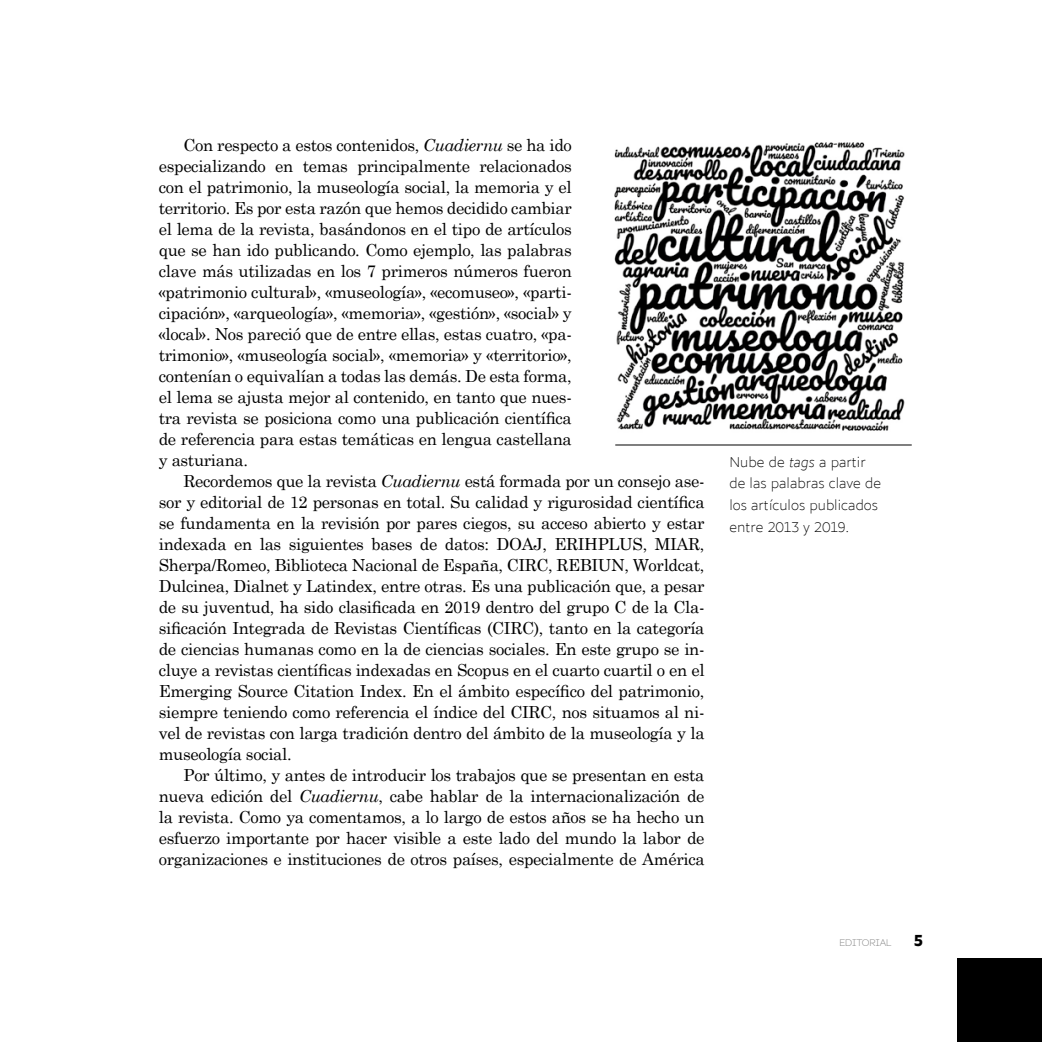
<style>
.page{position:relative;width:1042px;height:1042px;background:#fff}
.page>*{position:absolute;margin:0;border:0;box-sizing:border-box;transform-origin:0 0}
.t1{font:16.62px/21px "Century Schoolbook";letter-spacing:-.02em;color:#000;text-align:justify}
.t2{font:700 15.75px "Marcher Alt";color:#000}
.t3{font:100 14px/21.9px "Marcher Alt";color:#000}
.t4{font:300 9.8px "Bilbao";letter-spacing:-.015em;color:#878787}
.s1{font-style:italic}
</style>
<div class="page">
<div style="left:957px;top:959px;width:85px;height:83px;background:#000"></div>
<img style="left:614px;top:142px;width:291px;height:289px">
<hr style="left:615px;top:445px;width:297px;height:1px;background:#000">
<p class="t1" style="left:159px;top:133px;width:415px;text-indent:25px">Con respecto a estos contenidos, <span class="s1">Cuadiernu</span> se ha ido especializando en temas principalmente relacionados con el patrimonio, la museología social, la memoria y el territorio. Es por esta razón que hemos decidido cambiar el lema de la revista, basándonos en el tipo de artículos que se han ido publicando. Como ejemplo, las palabras clave más utilizadas en los 7 primeros números fueron «patrimonio cultural», «museología», «ecomuseo», «parti&shy;cipación», «arqueología», «memoria», «gestión», «social» y «local». Nos pareció que de entre ellas, estas cuatro, «pa&shy;trimonio», «museología social», «memoria» y «territorio», contenían o equivalían a todas las demás. De esta forma, el lema se ajusta mejor al contenido, en tanto que nues&shy;tra revista se posiciona como una publicación científica de referencia para estas temáticas en lengua castellana y asturiana.</p>
<p class="t1" style="left:159px;top:469px;width:547px;text-indent:25px">Recordemos que la revista <span class="s1">Cuadiernu</span> está formada por un consejo ase&shy;sor y editorial de 12 personas en total. Su calidad y rigurosidad científica se fundamenta en la revisión por pares ciegos, su acceso abierto y estar indexada en las siguientes bases de datos: DOAJ, ERIHPLUS, MIAR, Sherpa/Romeo, Biblioteca Nacional de España, CIRC, REBIUN, Worldcat, Dulcinea, Dialnet y Latindex, entre otras. Es una publicación que, a pesar de su juventud, ha sido clasificada en 2019 dentro del grupo C de la Cla&shy;sificación Integrada de Revistas Científicas (CIRC), tanto en la categoría de ciencias humanas como en la de ciencias sociales. En este grupo se in&shy;cluye a revistas científicas indexadas en Scopus en el cuarto cuartil o en el Emerging Source Citation Index. En el ámbito específico del patrimonio, siempre teniendo como referencia el índice del CIRC, nos situamos al ni&shy;vel de revistas con larga tradición dentro del ámbito de la museología y la museología social.</p>
<p class="t1" style="left:159px;top:763px;width:547px;text-indent:25px">Por último, y antes de introducir los trabajos que se presentan en esta nueva edición del <span class="s1">Cuadiernu</span>, cabe hablar de la internacionalización de la revista. Como ya comentamos, a lo largo de estos años se ha hecho un esfuerzo importante por hacer visible a este lado del mundo la labor de organizaciones e instituciones de otros países, especialmente de América</p>
<p class="t3" style="left:729px;top:450px;width:153px">Nube de <span class="s1">tags</span> a partir de las palabras clave de los artículos publicados entre 2013 y 2019.</p>
<p class="t4" style="left:839px;top:935px;width:54px">EDITORIAL</p>
<p class="t2" style="left:914px;top:928px;width:10px">5</p>
</div>
